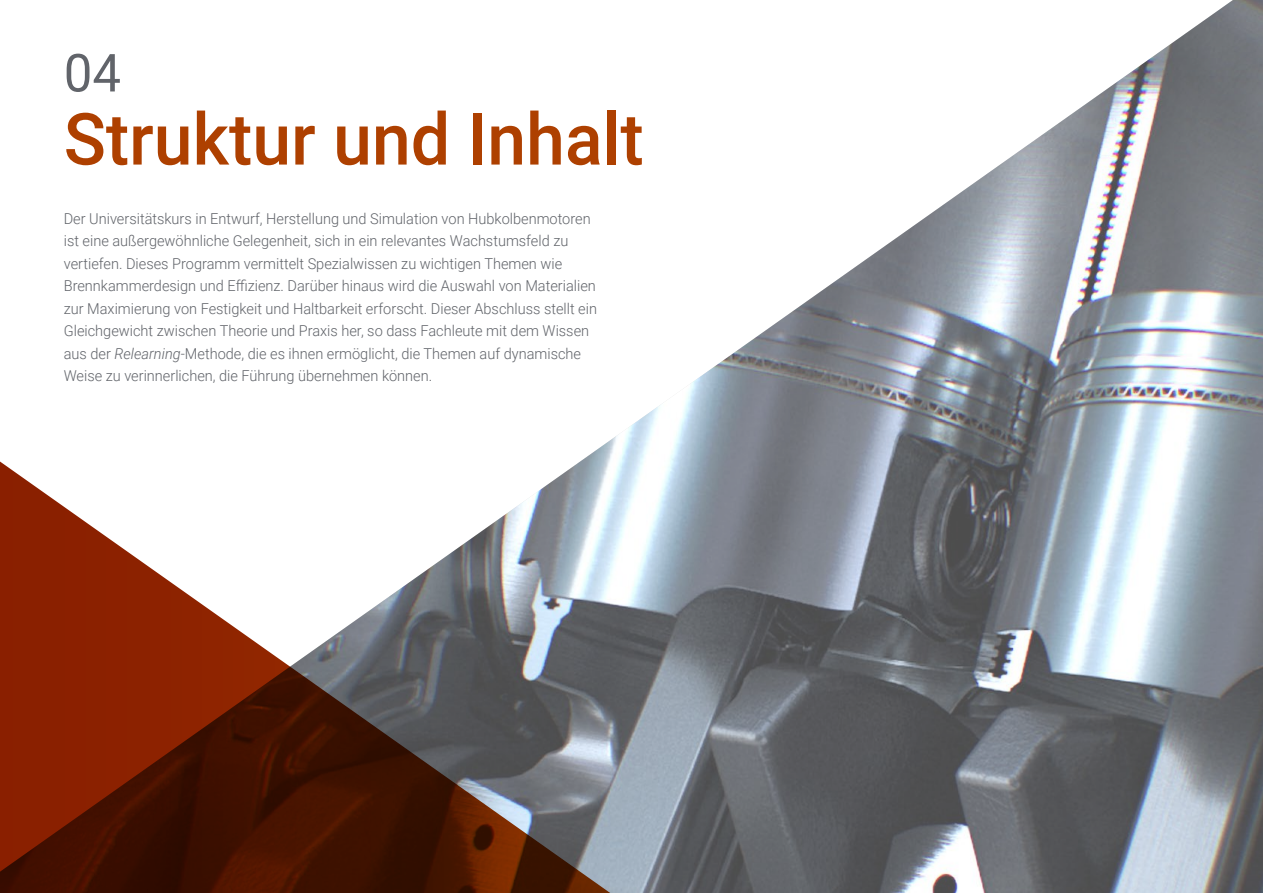
<style>
.page{position:relative;width:1263px;height:893px;background:#fff}
.page>*{position:absolute;margin:0;border:0;box-sizing:border-box;transform-origin:0 0}
.t1{font:500 72px "Roboto";color:#ae4000}
.t2{font:52.5px "Roboto";color:#61646a}
.t3{font:300 15px/22.5px "Roboto";color:#61646a}
.s1{font-style:italic}
</style>
<div class="page">
<img style="left:602px;top:0;width:661px;height:893px">
<svg style="left:0;top:446px;width:640px;height:447px"></svg>
<h2 class="t2" style="left:64px;top:36px;width:59px">04</h2>
<h1 class="t1" style="left:64px;top:89px;width:581px">Struktur und Inhalt</h1>
<p class="t3" style="left:64px;top:207px;width:535px">Der Universitätskurs in Entwurf, Herstellung und Simulation von Hubkolbenmotoren ist eine außergewöhnliche Gelegenheit, sich in ein relevantes Wachstumsfeld zu vertiefen. Dieses Programm vermittelt Spezialwissen zu wichtigen Themen wie Brennkammerdesign und Effizienz. Darüber hinaus wird die Auswahl von Materialien zur Maximierung von Festigkeit und Haltbarkeit erforscht. Dieser Abschluss stellt ein Gleichgewicht zwischen Theorie und Praxis her, so dass Fachleute mit dem Wissen aus der <span class="s1">Relearning</span>-Methode, die es ihnen ermöglicht, die Themen auf dynamische Weise zu verinnerlichen, die Führung übernehmen können.</p>
</div>
